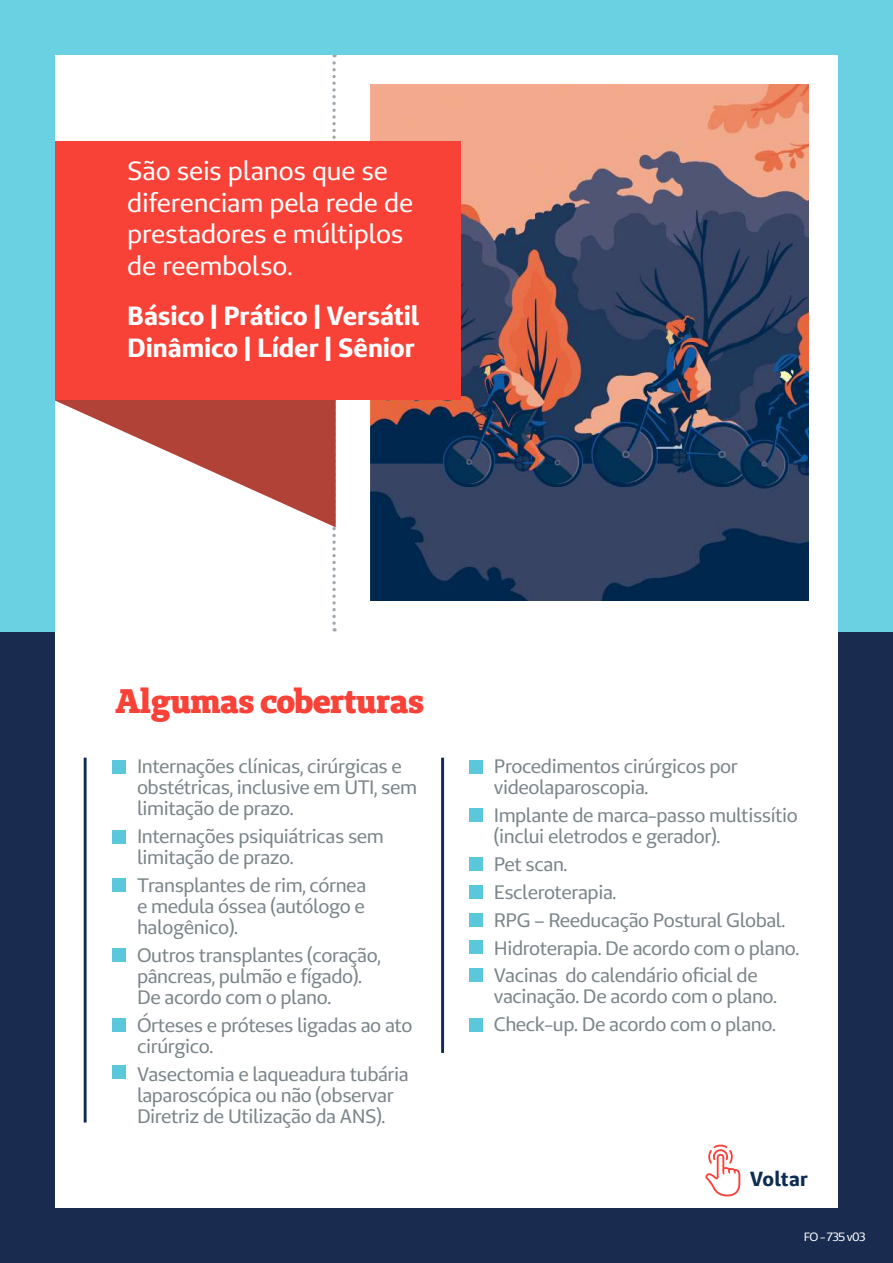
<style>
.page{position:relative;width:893px;height:1263px;background:#fff}
.page>*{position:absolute;margin:0;border:0;box-sizing:border-box;transform-origin:0 0}
.t1{font:800 34.05px "Unimed Slab";letter-spacing:-.02em;color:#f94237}
.t2{font:26.25px/31.7px "Unimed Sans";letter-spacing:-.01em;color:#fff}
.t3{font:700 26.25px/31.7px "Unimed Sans";letter-spacing:-.005em;color:#fff}
.t4{font:700 20.4px "Unimed Sans";letter-spacing:.005em;color:#0f2d52}
.t5{font:19.5px/21px "Unimed Sans";letter-spacing:-.02em;color:#7a8589}
.t6{font:12px "Unimed Sans";letter-spacing:-.055em;color:#fff}
</style>
<div class="page">
<img style="left:371px;top:84px;width:438px;height:517px">
<hr style="left:84px;top:758px;width:3px;height:364px;background:#0f2d52">
<hr style="left:441px;top:758px;width:3px;height:295px;background:#0f2d52">
<div style="left:113px;top:760px;width:13px;height:13px;background:#5ac7da"></div>
<div style="left:469px;top:760px;width:13px;height:13px;background:#5ac7da"></div>
<div style="left:113px;top:830px;width:13px;height:13px;background:#5ac7da"></div>
<div style="left:469px;top:809px;width:13px;height:13px;background:#5ac7da"></div>
<div style="left:113px;top:879px;width:13px;height:13px;background:#5ac7da"></div>
<div style="left:113px;top:948px;width:13px;height:13px;background:#5ac7da"></div>
<div style="left:469px;top:858px;width:13px;height:13px;background:#5ac7da"></div>
<div style="left:113px;top:1018px;width:13px;height:13px;background:#5ac7da"></div>
<div style="left:113px;top:1065px;width:13px;height:14px;background:#5ac7da"></div>
<div style="left:469px;top:885px;width:13px;height:13px;background:#5ac7da"></div>
<div style="left:469px;top:941px;width:13px;height:13px;background:#5ac7da"></div>
<div style="left:469px;top:913px;width:13px;height:13px;background:#5ac7da"></div>
<div style="left:469px;top:968px;width:13px;height:14px;background:#5ac7da"></div>
<div style="left:469px;top:1019px;width:13px;height:13px;background:#5ac7da"></div>
<svg style="left:332px;top:54px;width:4px;height:577px"></svg>
<svg style="left:54px;top:400px;width:282px;height:127px"></svg>
<div style="left:54px;top:142px;width:406px;height:258px;background:#f94237"></div>
<div style="left:0;top:0;width:893px;height:54px;background:#6ad1e3"></div>
<div style="left:0;top:1209px;width:893px;height:54px;background:#192c50"></div>
<div style="left:0;top:0;width:54px;height:1263px;background:#192c50"></div>
<div style="left:0;top:0;width:54px;height:631px;background:#6ad1e3"></div>
<div style="left:839px;top:0;width:54px;height:1263px;background:#192c50"></div>
<div style="left:839px;top:0;width:54px;height:631px;background:#6ad1e3"></div>
<svg style="left:705px;top:1144px;width:35px;height:52px"></svg>
<h2 class="t2" style="left:127px;top:155px;width:287px">São seis planos que se diferenciam pela rede de prestadores e múltiplos de reembolso.</h2>
<h2 class="t3" style="left:127px;top:300px;width:294px">Básico | Prático | Versátil<br>Dinâmico | Líder | Sênior</h2>
<h1 class="t1" style="left:115px;top:678px;width:311px">Algumas coberturas</h1>
<p class="t5" style="left:137px;top:756px;width:282px">Internações clínicas, cirúrgicas e obstétricas, inclusive em UTI, sem limitação de prazo.</p>
<p class="t5" style="left:137px;top:826px;width:248px">Internações psiquiátricas sem limitação de prazo.</p>
<p class="t5" style="left:137px;top:874px;width:231px;text-align:justify">Transplantes de rim, córnea e medula óssea (autólogo e halogênico).</p>
<p class="t5" style="left:137px;top:944px;width:245px">Outros transplantes (coração, pâncreas, pulmão e fígado).<br>De acordo com o plano.</p>
<p class="t5" style="left:137px;top:1014px;width:277px">Órteses e próteses ligadas ao ato cirúrgico.</p>
<p class="t5" style="left:137px;top:1063px;width:273px">Vasectomia e laqueadura tubária laparoscópica ou não (observar<br>Diretriz de Utilização da ANS).</p>
<p class="t5" style="left:494px;top:756px;width:246px">Procedimentos cirúrgicos por videolaparoscopia.</p>
<p class="t5" style="left:494px;top:805px;width:306px">Implante de marca-passo multissítio (inclui eletrodos e gerador).</p>
<p class="t5" style="left:494px;top:850px;width:307px;line-height:27.9px">Pet scan.<br>Escleroterapia.<br>RPG – Reeducação Postural Global.<br>Hidroterapia. De acordo com o plano.<br>Vacinas do calendário oficial de</p>
<p class="t5" style="left:494px;top:982px;width:285px;line-height:27.9px">vacinação. De acordo com o plano.<br>Check-up. De acordo com o plano.</p>
<p class="t4" style="left:750px;top:1165px;width:60px">Voltar</p>
<p class="t6" style="left:804px;top:1229px;width:63px">FO - 735 v03</p>
</div>
